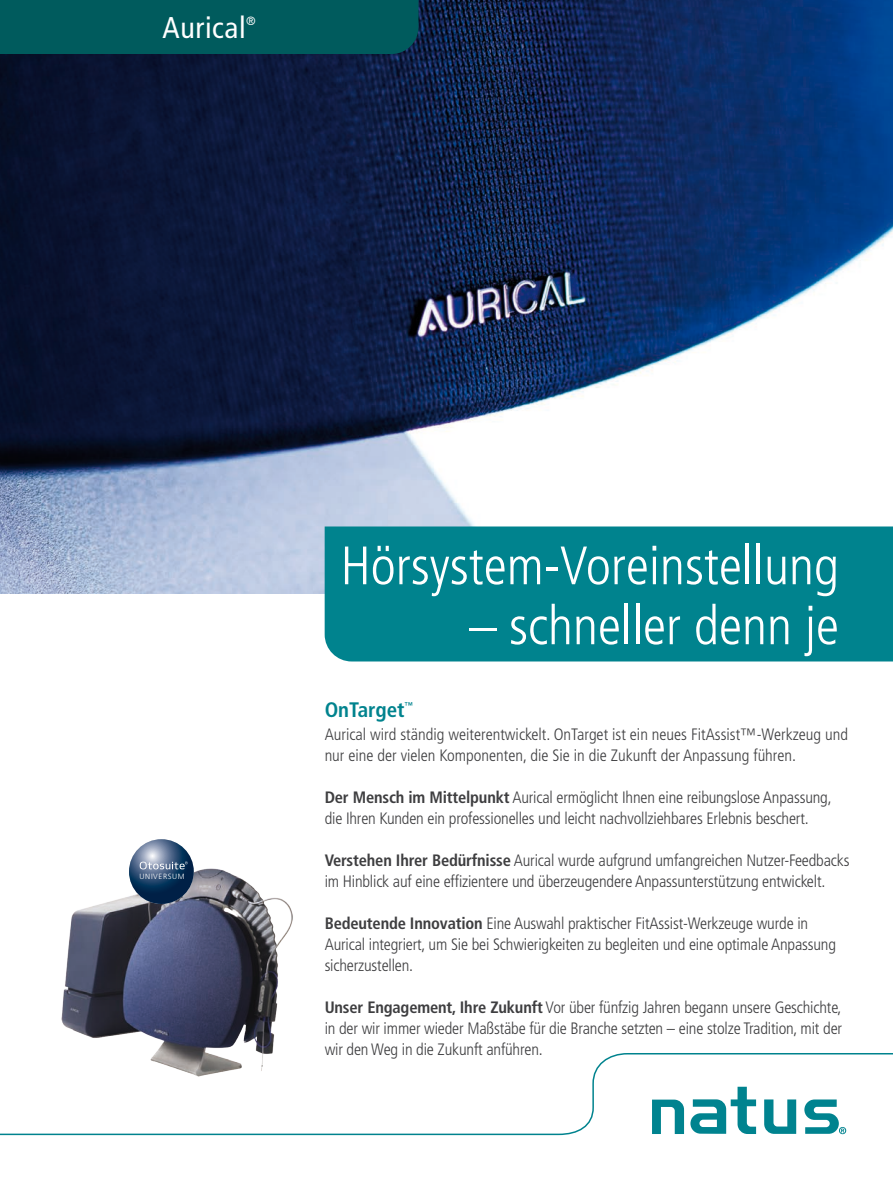
<style>
.page{position:relative;width:893px;height:1188px;background:#fff}
.page>*{position:absolute;margin:0;border:0;box-sizing:border-box;transform-origin:0 0}
.t1{font:300 condensed 54px "Frutiger LT Std";color:#fff}
.t2{font:condensed 30px "Frutiger LT Std";letter-spacing:.02em;color:#fff}
.t3{font:700 condensed 21px "Frutiger LT Std";color:#00838e}
.t4{font:300 condensed 16.5px/21px "Frutiger LT Std";letter-spacing:-.01em;color:#3e3e40}
.t5{font:condensed 12px "Frutiger LT Std";color:#fff}
.t6{font:700 condensed 8.4px "Frutiger LT Std";color:#00838e}
.t7{font:300 7.5px "Frutiger LT Std";letter-spacing:.085em;color:#fff}
.s1{font-weight:700}
</style>
<div class="page">
<img style="left:0;top:0;width:893px;height:594px">
<div style="left:0;top:0;width:418px;height:54px;background:#005b5d"></div>
<svg style="left:0;top:1053px;width:893px;height:83px"></svg>
<div style="left:325px;top:526px;width:568px;height:136px;background:#00838e"></div>
<svg style="left:652px;top:1100px;width:32px;height:34px"></svg>
<svg style="left:764px;top:1099px;width:32px;height:35px"></svg>
<svg style="left:690px;top:1087px;width:66px;height:47px"></svg>
<svg style="left:804px;top:1099px;width:42px;height:35px"></svg>
<img style="left:58px;top:868px;width:240px;height:222px">
<svg style="left:129px;top:839px;width:65px;height:65px;background:#5e748f"></svg>
<h2 class="t2" style="left:163px;top:10px;width:85px">Aurical</h2>
<p class="t5" style="left:246px;top:14px;width:11px">®</p>
<p class="t7" style="left:140px;top:872px;width:47px">UNIVERSUM</p>
<h1 class="t1" style="left:341px;top:535px;width:500px">Hörsystem-Voreinstellung</h1>
<h1 class="t1" style="left:469px;top:595px;width:371px">– schneller denn je</h1>
<p class="t3" style="left:325px;top:698px;width:81px">OnTarget</p>
<p class="t6" style="left:405px;top:700px;width:10px">™</p>
<p class="t4" style="left:325px;top:724px;width:525px">Aurical wird ständig weiterentwickelt. OnTarget ist ein neues FitAssist™-Werkzeug und nur eine der vielen Komponenten, die Sie in die Zukunft der Anpassung führen.</p>
<p class="t4" style="left:325px;top:787px;width:509px"><span class="s1">Der Mensch im Mittelpunkt</span> Aurical ermöglicht Ihnen eine reibungslose Anpassung, die Ihren Kunden ein professionelles und leicht nachvollziehbares Erlebnis beschert.</p>
<p class="t4" style="left:325px;top:850px;width:526px"><span class="s1">Verstehen Ihrer Bedürfnisse</span> Aurical wurde aufgrund umfangreichen Nutzer-Feedbacks im Hinblick auf eine effizientere und überzeugendere Anpassunterstützung entwickelt.</p>
<p class="t4" style="left:325px;top:913px;width:513px"><span class="s1">Bedeutende Innovation</span> Eine Auswahl praktischer FitAssist-Werkzeuge wurde in<br>Aurical integriert, um Sie bei Schwierigkeiten zu begleiten und eine optimale Anpassung sicherzustellen.</p>
<p class="t4" style="left:325px;top:997px;width:519px;text-align:justify"><span class="s1">Unser Engagement, Ihre Zukunft</span> Vor über fünfzig Jahren begann unsere Geschichte, in der wir immer wieder Maßstäbe für die Branche setzten – eine stolze Tradition, mit der wir den Weg in die Zukunft anführen.</p>
</div>
